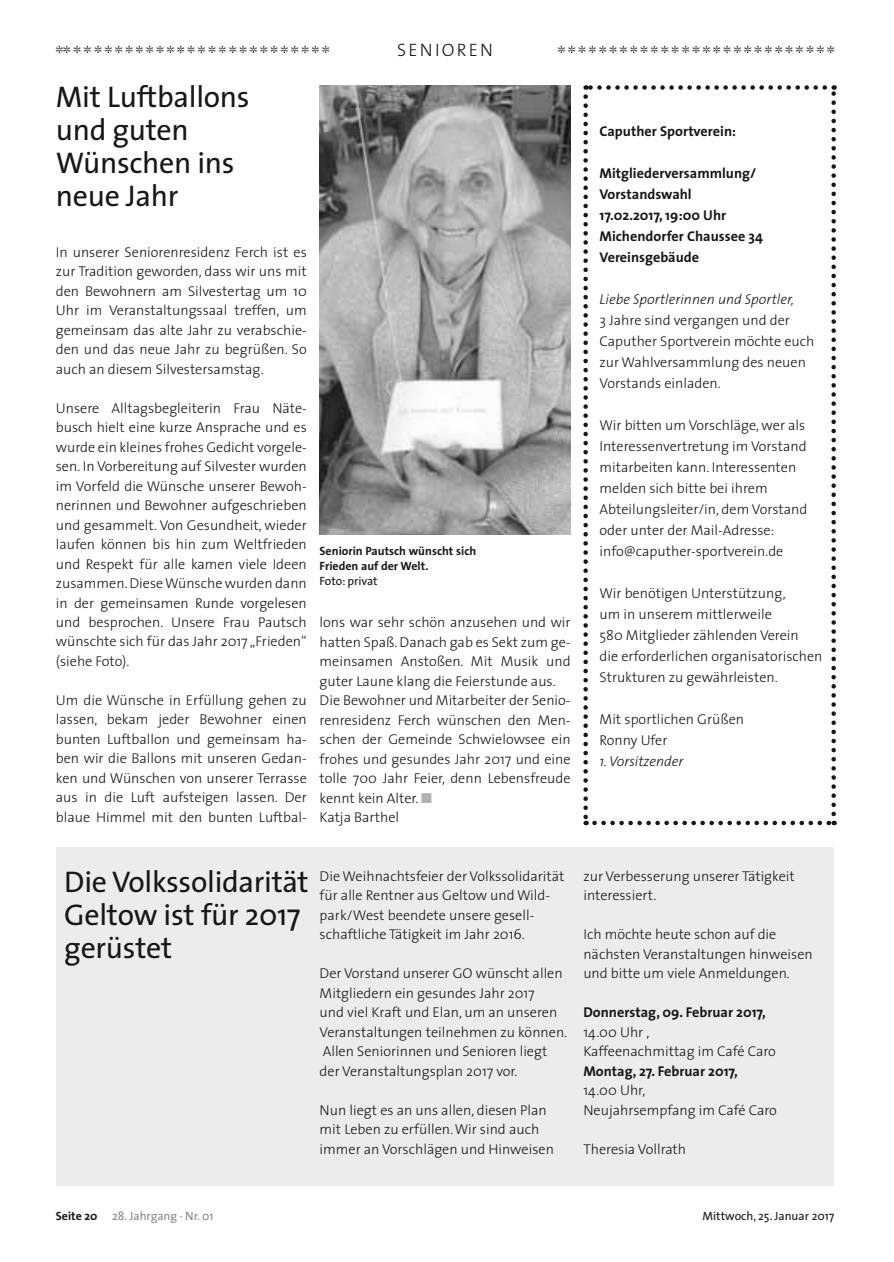
<style>
.page{position:relative;width:894px;height:1262px;background:#fff}
.page>*{position:absolute;margin:0;border:0;box-sizing:border-box;transform-origin:0 0}
.t1{font:30px/33px "The Sans";letter-spacing:-.01em;color:#181716}
.t2{font:300 18px "The Sans";letter-spacing:.12em;color:#181716}
.t3{font:300 14.25px/19.5px "The Sans";color:#181716}
.t4{font:700 14.25px/21px "The Sans";color:#181716}
.t5{font:italic 300 14.25px "The Sans";color:#181716}
.t6{font:700 12px/15px "The Sans";color:#181716}
.t7{font:12px "The Sans";color:#181716}
.t8{font:12px "The Sans";color:#868786}
.s1{font-weight:700;color:#181716}
</style>
<div class="page">
<div style="left:56px;top:847px;width:777px;height:339px;background:#ececed"></div>
<img style="left:319px;top:85px;width:251px;height:450px">
<svg style="left:583px;top:96px;width:5px;height:729px"></svg>
<svg style="left:594px;top:821px;width:240px;height:4px"></svg>
<svg style="left:831px;top:85px;width:4px;height:729px"></svg>
<svg style="left:585px;top:85px;width:239px;height:5px"></svg>
<h1 class="t1" style="left:56px;top:84px;width:195px">Mit Luftballons und guten<br>Wünschen ins neue Jahr</h1>
<p class="t2" style="left:397px;top:43px;width:97px">SENIOREN</p>
<p class="t3" style="left:56px;top:243px;width:252px;text-align:justify">In unserer Seniorenresidenz Ferch ist es zur Tradition geworden, dass wir uns mit den Bewohnern am Silvestertag um 10<br>Uhr im Veranstaltungssaal treffen, um gemeinsam das alte Jahr zu verabschie&shy;den und das neue Jahr zu begrüßen. So auch an diesem Silvestersamstag.</p>
<p class="t3" style="left:56px;top:399px;width:252px;text-align:justify">Unsere Alltagsbegleiterin Frau Näte&shy;busch hielt eine kurze Ansprache und es wurde ein kleines frohes Gedicht vorgele&shy;sen. In Vorbereitung auf Silvester wurden im Vorfeld die Wünsche unserer Bewoh&shy;nerinnen und Bewohner aufgeschrieben und gesammelt. Von Gesundheit, wieder laufen können bis hin zum Weltfrieden und Respekt für alle kamen viele Ideen zusammen. Diese Wünsche wurden dann in der gemeinsamen Runde vorgelesen und besprochen. Unsere Frau Pautsch wünschte sich für das Jahr 2017 „Frieden“ (siehe Foto).</p>
<p class="t3" style="left:56px;top:692px;width:252px;text-align:justify">Um die Wünsche in Erfüllung gehen zu lassen, bekam jeder Bewohner einen bunten Luftballon und gemeinsam ha&shy;ben wir die Ballons mit unseren Gedan&shy;ken und Wünschen von unserer Terrasse aus in die Luft aufsteigen lassen. Der blaue Himmel mit den bunten Luftbal-</p>
<p class="t6" style="left:319px;top:545px;width:158px">Seniorin Pautsch wünscht sich<br>Frieden auf der Welt.</p>
<p class="t7" style="left:319px;top:577px;width:60px">Foto: privat</p>
<p class="t3" style="left:319px;top:614px;width:252px">lons war sehr schön anzusehen und wir hatten Spaß. Danach gab es Sekt zum ge&shy;meinsamen Anstoßen. Mit Musik und guter Laune klang die Feierstunde aus.<br>Die Bewohner und Mitarbeiter der Senio&shy;renresidenz Ferch wünschen den Men&shy;schen der Gemeinde Schwielowsee ein frohes und gesundes Jahr 2017 und eine tolle 700 Jahr Feier, denn Lebensfreude kennt kein Alter.<br>Katja Barthel</p>
<p class="t4" style="left:599px;top:122px;width:138px">Caputher Sportverein:</p>
<p class="t4" style="left:599px;top:164px;width:165px">Mitgliederversammlung/<br>Vorstandswahl<br>17.02.2017, 19:00 Uhr<br>Michendorfer Chaussee 34<br>Vereinsgebäude</p>
<p class="t5" style="left:599px;top:294px;width:196px">Liebe Sportlerinnen und Sportler,</p>
<p class="t3" style="left:599px;top:311px;width:216px;line-height:21px">3 Jahre sind vergangen und der<br>Caputher Sportverein möchte euch zur Wahlversammlung des neuen<br>Vorstands einladen.</p>
<p class="t3" style="left:599px;top:416px;width:209px;line-height:21px">Wir bitten um Vorschläge, wer als<br>Interessenvertretung im Vorstand mitarbeiten kann. Interessenten melden sich bitte bei ihrem<br>Abteilungsleiter/in, dem Vorstand oder unter der Mail-Adresse: info@caputher-sportverein.de</p>
<p class="t3" style="left:599px;top:584px;width:224px;line-height:21px">Wir benötigen Unterstützung,<br>um in unserem mittlerweile<br>580 Mitglieder zählenden Verein<br>die erforderlichen organisatorischen<br>Strukturen zu gewährleisten.</p>
<p class="t3" style="left:599px;top:710px;width:146px;line-height:21px">Mit sportlichen Grüßen<br>Ronny Ufer</p>
<p class="t5" style="left:599px;top:756px;width:85px">1. Vorsitzender</p>
<h1 class="t1" style="left:64px;top:868px;width:246px">Die Volkssolidarität<br>Geltow ist für 2017 gerüstet</h1>
<p class="t3" style="left:319px;top:867px;width:246px">Die Weihnachtsfeier der Volkssolidarität für alle Rentner aus Geltow und Wild&shy;park/West beendete unsere gesell&shy;schaftliche Tätigkeit im Jahr 2016.</p>
<p class="t3" style="left:319px;top:965px;width:249px">Der Vorstand unserer GO wünscht allen Mitgliedern ein gesundes Jahr 2017<br>und viel Kraft und Elan, um an unseren Veranstaltungen teilnehmen zu können.<br>Allen Seniorinnen und Senioren liegt der Veranstaltungsplan 2017 vor.</p>
<p class="t3" style="left:319px;top:1101px;width:236px">Nun liegt es an uns allen, diesen Plan mit Leben zu erfüllen. Wir sind auch immer an Vorschlägen und Hinweisen</p>
<p class="t3" style="left:583px;top:867px;width:213px">zur Verbesserung unserer Tätigkeit interessiert.</p>
<p class="t3" style="left:583px;top:926px;width:231px">Ich möchte heute schon auf die nächsten Veranstaltungen hinweisen und bitte um viele Anmeldungen.</p>
<p class="t4" style="left:583px;top:1003px;width:184px">Donnerstag, 09. Februar 2017,</p>
<p class="t3" style="left:583px;top:1023px;width:194px">14.00 Uhr ,<br>Kaffeenachmittag im Café Caro</p>
<p class="t4" style="left:583px;top:1062px;width:156px">Montag, 27. Februar 2017,</p>
<p class="t3" style="left:583px;top:1082px;width:195px">14.00 Uhr,<br>Neujahrsempfang im Café Caro</p>
<p class="t3" style="left:583px;top:1140px;width:104px">Theresia Vollrath</p>
<p class="t8" style="left:56px;top:1211px;width:159px"><span class="s1">Seite 20</span> 28. Jahrgang · Nr. 01</p>
<p class="t7" style="left:702px;top:1211px;width:133px">Mittwoch, 25. Januar 2017</p>
</div>
